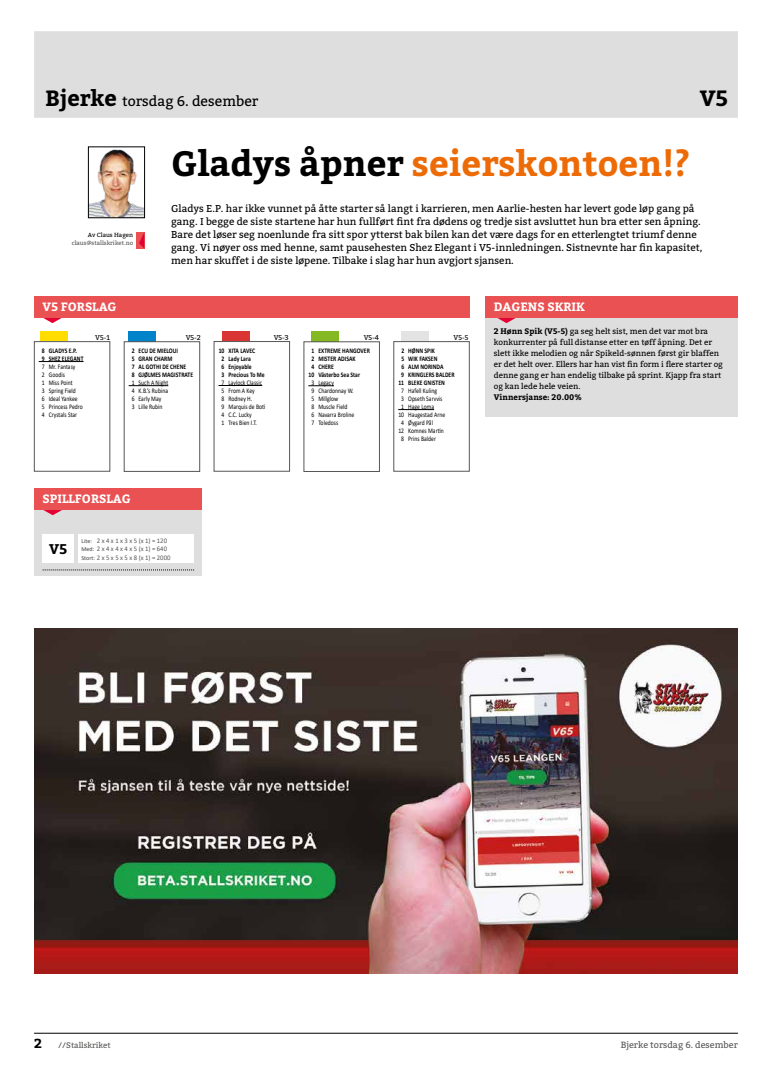
<style>
.page{position:relative;width:772px;height:1078px;background:#fff}
.page>*{position:absolute;margin:0;border:0;box-sizing:border-box;transform-origin:0 0}
.t1{font:700 35px "Bitter";color:#ed6b06}
.t2{font:700 22px "Bitter";color:#000}
.t3{font:14px "Bitter";color:#000}
.t4{font:700 14px "Bitter";color:#000}
.t5{font:700 12px "Bitter";color:#fff}
.t6{font:10px/13px "Bitter";color:#000}
.t7{font:9px "Bitter";color:#575756}
.t8{font:8px/11px "Bitter";color:#000}
.t9{font:700 8px "Bitter";color:#000}
.t10{font:8px "Bitter";color:#575756}
.t11{font:7px/8px "Calibri";letter-spacing:.005em;color:#000;scale:.81 1}
.t12{font:700 7px/8px "Calibri";letter-spacing:.005em;color:#000;scale:.81 1}
.t13{font:7px/8.5px "Calibri";color:#575756;scale:.95 1}
.t14{font:7px "Bitter";color:#000}
.t15{font:6px "Bitter";color:#575756}
.t16{font:6px/8.5px "Calibri";color:#3c3c3b}
.t17{font:6px "Bitter";color:#000}
.s1{font-weight:700;font-size:22px}
.s2{color:#000}
.s3{font-weight:700}
.s4{font-weight:700;font-size:13px;color:#000}
</style>
<div class="page">
<hr style="left:34px;top:1032px;width:703px;height:1px;background:#000">
<div style="left:222px;top:331px;width:27px;height:16px;background:#d93534"></div>
<div style="left:311px;top:331px;width:28px;height:16px;background:#84b924"></div>
<div style="left:401px;top:331px;width:27px;height:16px;background:#e3e3e3"></div>
<div style="left:34px;top:31px;width:703px;height:87px;background:#dedede"></div>
<svg style="left:43px;top:317px;width:19px;height:6px"></svg>
<div style="left:34px;top:296px;width:435px;height:21px;background:#ea5153"></div>
<div style="left:40px;top:331px;width:28px;height:16px;background:#fd0"></div>
<div style="left:128px;top:331px;width:28px;height:16px;background:#0083c8"></div>
<div style="left:34px;top:341px;width:76px;height:130px;background:#fff"></div>
<hr style="left:39px;top:361px;width:44px;height:1px;background:#000">
<div style="left:34px;top:341px;width:76px;height:130px;border:1px solid #575756"></div>
<div style="left:124px;top:341px;width:75px;height:130px;background:#fff"></div>
<hr style="left:128px;top:385px;width:40px;height:1px;background:#000">
<div style="left:124px;top:341px;width:76px;height:130px;border:1px solid #575756"></div>
<div style="left:214px;top:341px;width:75px;height:130px;background:#fff"></div>
<hr style="left:218px;top:385px;width:44px;height:1px;background:#000">
<div style="left:393px;top:341px;width:76px;height:130px;background:#fff"></div>
<hr style="left:398px;top:409px;width:36px;height:1px;background:#000">
<div style="left:393px;top:341px;width:76px;height:130px;border:1px solid #575756"></div>
<div style="left:304px;top:342px;width:75px;height:129px;background:#fff"></div>
<svg style="left:308px;top:385px;width:26px;height:1px"></svg>
<div style="left:34px;top:508px;width:167px;height:68px;background:#dedede"></div>
<svg style="left:43px;top:569px;width:151px;height:1px"></svg>
<div style="left:43px;top:534px;width:31px;height:28px;background:#fff"></div>
<div style="left:79px;top:534px;width:115px;height:28px;background:#fff"></div>
<svg style="left:43px;top:509px;width:20px;height:6px"></svg>
<div style="left:34px;top:487px;width:167px;height:22px;background:#ea5153"></div>
<div style="left:485px;top:316px;width:252px;height:100px;background:#dedede"></div>
<svg style="left:496px;top:317px;width:20px;height:6px"></svg>
<div style="left:485px;top:296px;width:252px;height:21px;background:#ea5153"></div>
<div style="left:135px;top:232px;width:9px;height:16px;background:#ea5153"></div>
<svg style="left:139px;top:233px;width:5px;height:15px"></svg>
<img style="left:90px;top:149px;width:53px;height:67px">
<div style="left:88px;top:147px;width:57px;height:71px;border:1px solid #000"></div>
<img style="left:34px;top:628px;width:703px;height:345px">
<h3 class="t3" style="left:45px;top:91px;width:214px"><span class="s1">Bjerke</span> torsdag 6. desember</h3>
<h2 class="t2" style="left:699px;top:81px;width:30px">V5</h2>
<p class="t17" style="left:88px;top:230px;width:47px">Av Claus Hagen</p>
<p class="t15" style="left:72px;top:238px;width:63px">claus@stallskriket.no</p>
<h1 class="t1" style="left:171px;top:136px;width:520px"><span class="s2">Gladys åpner</span> seierskontoen!?</h1>
<p class="t6" style="left:171px;top:201px;width:532px">Gladys E.P. har ikke vunnet på åtte starter så langt i karrieren, men Aarlie-hesten har levert gode løp gang på gang. I begge de siste startene har hun fullført fint fra dødens og tredje sist avsluttet hun bra etter sen åpning.<br>Bare det løser seg noenlunde fra sitt spor ytterst bak bilen kan det være dags for en etterlengtet triumf denne gang. Vi nøyer oss med henne, samt pausehesten Shez Elegant i V5-innledningen. Sistnevnte har fin kapasitet, men har skuffet i de siste løpene. Tilbake i slag har hun avgjort sjansen.</p>
<p class="t5" style="left:43px;top:298px;width:75px">V5 FORSLAG</p>
<p class="t12" style="left:42px;top:346px;width:53px">8 GLADYS E.P.<br>9 SHEZ ELEGANT</p>
<p class="t11" style="left:42px;top:362px;width:52px">7 Mr. Fantasy<br>2 Goodis<br>1 Miss Point<br>3 Spring Field<br>6 Ideal Yankee<br>5 Princess Pedro<br>4 Crystals Star</p>
<p class="t14" style="left:95px;top:332px;width:16px">V5-1</p>
<p class="t14" style="left:185px;top:332px;width:17px">V5-2</p>
<p class="t14" style="left:273px;top:332px;width:17px">V5-3</p>
<p class="t14" style="left:453px;top:332px;width:16px">V5-5</p>
<p class="t12" style="left:311px;top:346px;width:74px">1 EXTREME HANGOVER</p>
<p class="t12" style="left:311px;top:354px;width:56px">2 MISTER ADISAK</p>
<p class="t12" style="left:311px;top:362px;width:29px">4 CHERE</p>
<p class="t12" style="left:308px;top:370px;width:65px">10 Västerbo Sea Star</p>
<p class="t11" style="left:311px;top:378px;width:55px">3 Legacy<br>9 Chardonnay W.<br>5 Millglow<br>8 Muscle Field<br>6 Navarra Broline<br>7 Toledoss</p>
<p class="t14" style="left:363px;top:332px;width:17px">V5-4</p>
<p class="t12" style="left:401px;top:346px;width:43px">2 HØNN SPIK</p>
<p class="t12" style="left:401px;top:354px;width:46px">5 WIK FAKSEN</p>
<p class="t12" style="left:401px;top:362px;width:54px">6 ALM NORINDA</p>
<p class="t12" style="left:401px;top:370px;width:67px">9 KRINGLERS BALDER</p>
<p class="t12" style="left:398px;top:378px;width:59px">11 BLEKE GNISTEN</p>
<p class="t11" style="left:401px;top:386px;width:46px">7 Hafell Kuling</p>
<p class="t11" style="left:401px;top:394px;width:52px">3 Opseth Sarvvis</p>
<p class="t11" style="left:401px;top:402px;width:42px">1 Hage Loma</p>
<p class="t11" style="left:398px;top:410px;width:59px">10 Haugestad Arne</p>
<p class="t11" style="left:401px;top:418px;width:41px">4 Øygard Pål</p>
<p class="t11" style="left:398px;top:426px;width:58px">12 Komnes Martin</p>
<p class="t11" style="left:401px;top:434px;width:44px">8 Prins Balder</p>
<p class="t12" style="left:221px;top:346px;width:55px;text-indent:-3px">10 XITA LAVEC<br>2 Lady Lara<br>6 Enjoyable<br>3 Precious To Me</p>
<p class="t11" style="left:221px;top:378px;width:56px">7 Laylock Classic<br>5 From A Key<br>8 Rodney H.<br>9 Marquis de Boti<br>4 C.C. Lucky<br>1 Tres Bien I.T.</p>
<p class="t12" style="left:132px;top:346px;width:77px">2 ECU DE MIELOUI<br>5 GRAN CHARM<br>7 AL GOTHI DE CHENE<br>8 GJØLMES MAGISTRATE</p>
<p class="t11" style="left:132px;top:378px;width:47px">1 Such A Night<br>4 K.B.’s Rubina<br>6 Early May<br>3 Lille Rubin</p>
<p class="t5" style="left:43px;top:490px;width:89px">SPILLFORSLAG</p>
<h3 class="t4" style="left:49px;top:538px;width:19px">V5</h3>
<p class="t13" style="left:97px;top:536px;width:79px">2 x 4 x 1 x 3 x 5 (x 1) = 120<br>2 x 4 x 4 x 4 x 5 (x 1) = 640<br>2 x 5 x 5 x 5 x 8 (x 1) = 2000</p>
<p class="t16" style="left:81px;top:536px;width:15px">Lite:<br>Med:<br>Stort:</p>
<p class="t5" style="left:493px;top:298px;width:92px">DAGENS SKRIK</p>
<p class="t8" style="left:493px;top:325px;width:230px"><span class="s3">2 Hønn Spik (V5-5)</span> ga seg helt sist, men det var mot bra konkurrenter på full distanse etter en tøff åpning. Det er slett ikke melodien og når Spikeld-sønnen først gir blaffen er det helt over. Ellers har han vist fin form i flere starter og denne gang er han endelig tilbake på sprint. Kjapp fra start og kan lede hele veien.</p>
<p class="t9" style="left:493px;top:390px;width:89px">Vinnersjanse: 20.00%</p>
<p class="t10" style="left:34px;top:1039px;width:78px"><span class="s4">2</span> //Stallskriket</p>
<p class="t7" style="left:620px;top:1038px;width:118px">Bjerke torsdag 6. desember</p>
</div>
